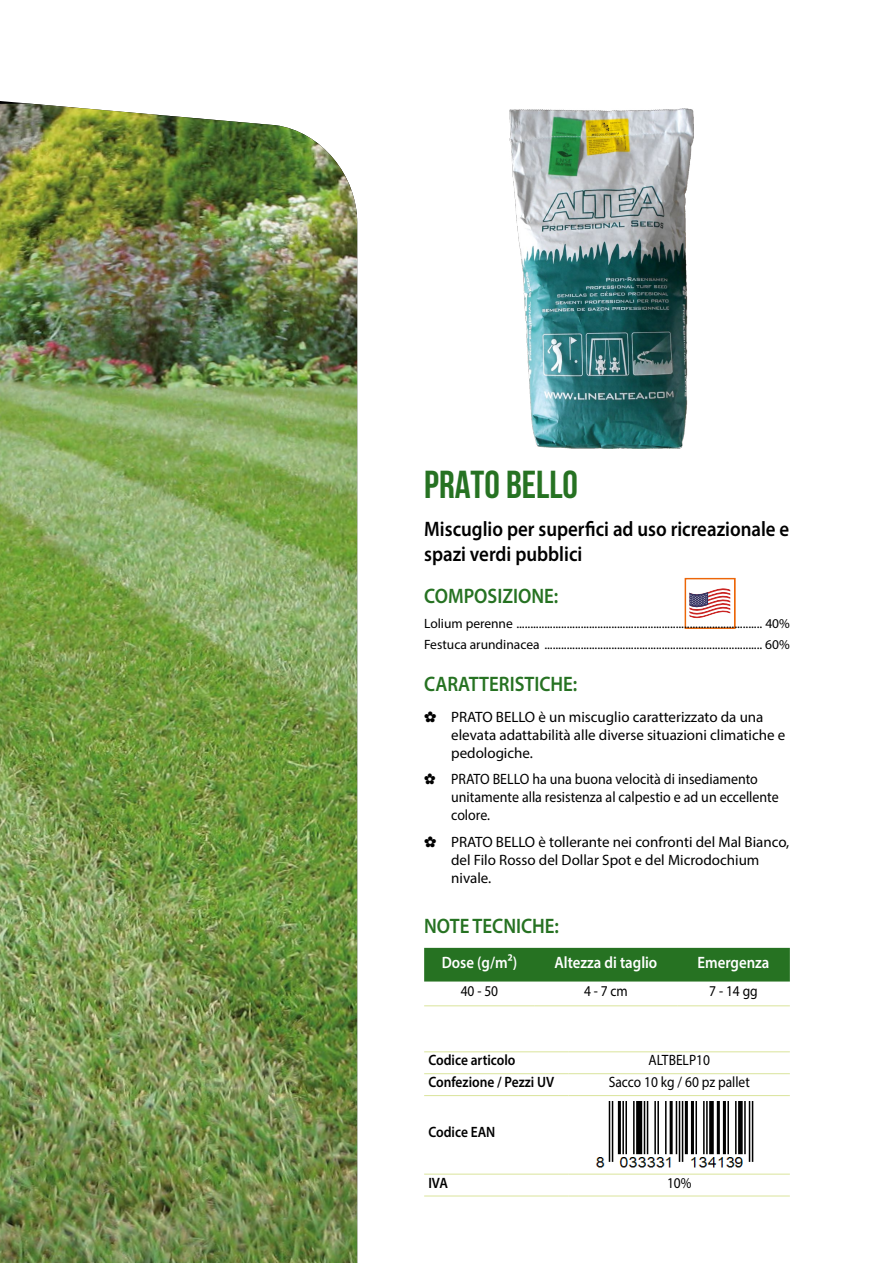
<style>
.page{position:relative;width:893px;height:1263px;background:#fff}
.page>*{position:absolute;margin:0;border:0;box-sizing:border-box;transform-origin:0 0}
.t1{font:700 39px "Bebas Neue";color:#267222}
.t2{font:600 21px/25.2px "Myriad Pro";color:#000;scale:.9 1}
.t3{font:600 21px "Myriad Pro";color:#267222;scale:.9 1}
.t4{font:600 16.5px "Myriad Pro";color:#fff;scale:.9 1}
.t5{font:15px/18px "Myriad Pro";color:#000}
.t6{font:15px/18px "Myriad Pro";color:#000;scale:.93 1}
.t7{font:15px "Myriad Pro";color:#000;scale:.9 1}
.t8{font:600 15px "Myriad Pro";color:#000;scale:.9 1}
.t9{font:13.5px/20.4px "Myriad Pro";color:#000}
</style>
<div class="page">
<img style="left:0;top:104px;width:357px;height:1159px">
<img style="left:510px;top:108px;width:183px;height:340px">
<svg style="left:685px;top:578px;width:51px;height:51px"></svg>
<div style="left:424px;top:948px;width:366px;height:33px;background:#267222"></div>
<hr style="left:424px;top:1005px;width:111px;height:1px;background:#dae49b">
<hr style="left:535px;top:1005px;width:142px;height:1px;background:#dae49b">
<hr style="left:677px;top:1005px;width:113px;height:1px;background:#dae49b">
<hr style="left:424px;top:1073px;width:145px;height:1px;background:#dae49b">
<hr style="left:569px;top:1073px;width:221px;height:1px;background:#dae49b">
<hr style="left:424px;top:1095px;width:145px;height:1px;background:#dae49b">
<hr style="left:569px;top:1095px;width:221px;height:1px;background:#dae49b">
<hr style="left:424px;top:1174px;width:145px;height:1px;background:#dae49b">
<hr style="left:569px;top:1174px;width:221px;height:1px;background:#dae49b">
<hr style="left:424px;top:1051px;width:145px;height:1px;background:#dae49b">
<hr style="left:424px;top:1195px;width:145px;height:1px;background:#dae49b">
<hr style="left:569px;top:1051px;width:221px;height:1px;background:#dae49b">
<hr style="left:569px;top:1195px;width:221px;height:1px;background:#dae49b">
<img style="left:595px;top:1101px;width:159px;height:67px">
<h1 class="t1" style="left:424px;top:463px;width:155px">PRATO BELLO</h1>
<h2 class="t2" style="left:424px;top:516px;width:407px">Miscuglio per superfici ad uso ricreazionale e spazi verdi pubblici</h2>
<h2 class="t3" style="left:424px;top:583px;width:151px">COMPOSIZIONE:</h2>
<p class="t9" style="left:424px;top:613px;width:367px">Lolium perenne ........................................................................................ 40%<br>Festuca arundinacea .............................................................................. 60%</p>
<h2 class="t3" style="left:424px;top:670px;width:172px">CARATTERISTICHE:</h2>
<p class="t5" style="left:451px;top:707px;width:336px">PRATO BELLO è un miscuglio caratterizzato da una elevata adattabilità alle diverse situazioni climatiche e pedologiche.</p>
<p class="t6" style="left:451px;top:770px;width:354px">PRATO BELLO ha una buona velocità di insediamento unitamente alla resistenza al calpestio e ad un eccellente colore.</p>
<p class="t5" style="left:451px;top:832px;width:340px">PRATO BELLO è tollerante nei confronti del Mal Bianco, del Filo Rosso del Dollar Spot e del Microdochium nivale.</p>
<h2 class="t3" style="left:424px;top:913px;width:151px">NOTE TECNICHE:</h2>
<p class="t4" style="left:442px;top:952px;width:85px">Dose (g/m²)</p>
<p class="t4" style="left:555px;top:952px;width:116px">Altezza di taglio</p>
<p class="t4" style="left:697px;top:952px;width:81px">Emergenza</p>
<p class="t7" style="left:461px;top:982px;width:43px">40 - 50</p>
<p class="t7" style="left:584px;top:982px;width:50px">4 - 7 cm</p>
<p class="t7" style="left:709px;top:982px;width:55px">7 - 14 gg</p>
<p class="t8" style="left:428px;top:1050px;width:98px">Codice articolo</p>
<p class="t7" style="left:648px;top:1051px;width:70px">ALTBELP10</p>
<p class="t8" style="left:428px;top:1072px;width:141px">Confezione / Pezzi UV</p>
<p class="t7" style="left:609px;top:1073px;width:158px">Sacco 10 kg / 60 pz pallet</p>
<p class="t8" style="left:428px;top:1123px;width:76px">Codice EAN</p>
<p class="t8" style="left:428px;top:1173px;width:23px">IVA</p>
<p class="t7" style="left:667px;top:1173px;width:29px">10%</p>
</div>
